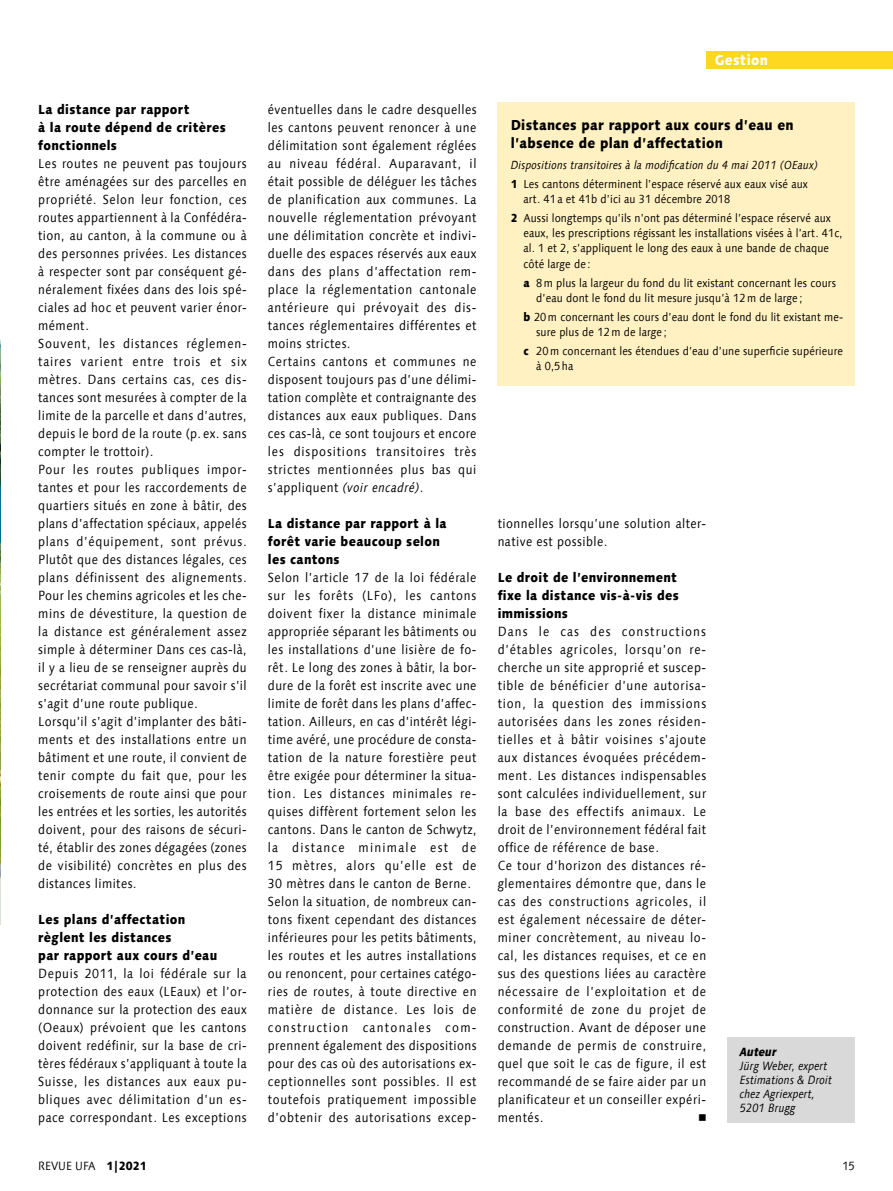
<style>
.page{position:relative;width:893px;height:1191px;background:#fff}
.page>*{position:absolute;margin:0;border:0;box-sizing:border-box;transform-origin:0 0}
.t1{font:800 14.25px/18px "Linotype Syntax Com";letter-spacing:.02em;color:#000;scale:.9 1}
.t2{font:800 14.25px "Linotype Syntax Com";letter-spacing:.025em;color:#fff;scale:.9 1}
.t3{font:13.2px/18px "Linotype Syntax Com";letter-spacing:.045em;color:#000;scale:.9 1}
.t4{font:800 13.2px/18px "Linotype Syntax Com";letter-spacing:.025em;color:#000;scale:.9 1}
.t5{font:13.2px "Universal Newswith Comm Pi";color:#000}
.t6{font:italic 12px/14px "Linotype Syntax Com";color:#000;scale:.9 1}
.t7{font:12px "Linotype Syntax Com";color:#000;scale:.9 1}
.t8{font:italic 800 12px "Linotype Syntax Com";color:#000;scale:.9 1}
.t9{font:12px "Linotype Syntax Com";color:#000;scale:.88 1}
.t10{font:11.7px/15px "Linotype Syntax Com";letter-spacing:.01em;color:#000;scale:.9 1}
.t11{font:italic 11.7px/19.2px "Linotype Syntax Com";letter-spacing:.01em;color:#000;scale:.9 1}
.s1{font-style:italic}
.s2{font-weight:800;font-style:normal}
.s3{font-style:normal}
.s4{font-weight:800}
</style>
<div class="page">
<img style="left:0;top:341px;width:1px;height:583px">
<div style="left:706px;top:51px;width:187px;height:17px;background:#fed71f"></div>
<div style="left:727px;top:1037px;width:128px;height:86px;background:#d9d9d9"></div>
<div style="left:498px;top:102px;width:357px;height:283px;background:#fff1c1"></div>
<p class="t4" style="left:38px;top:100px;width:210px">La distance par rapport<br>à la route dépend de critères fonctionnels</p>
<p class="t3" style="left:38px;top:154px;width:233px">Les routes ne peuvent pas toujours être aménagées sur des parcelles en propriété. Selon leur fonction, ces routes appartiennent à la Confédéra&shy;tion, au canton, à la commune ou à des personnes privées. Les distances à respecter sont par conséquent gé&shy;néralement fixées dans des lois spé&shy;ciales ad hoc et peuvent varier énor&shy;mément.<br>Souvent, les distances réglemen&shy;taires varient entre trois et six mètres. Dans certains cas, ces dis&shy;tances sont mesurées à compter de la limite de la parcelle et dans d’autres, depuis le bord de la route (p. ex. sans compter le trottoir).<br>Pour les routes publiques impor&shy;tantes et pour les raccordements de quartiers situés en zone à bâtir, des plans d’affectation spéciaux, appelés plans d’équipement, sont prévus.<br>Plutôt que des distances légales, ces plans définissent des alignements.<br>Pour les chemins agricoles et les che&shy;mins de dévestiture, la question de la distance est généralement assez simple à déterminer Dans ces cas-là, il y a lieu de se renseigner auprès du secrétariat communal pour savoir s’il s’agit d’une route publique.<br>Lorsqu’il s’agit d’implanter des bâti&shy;ments et des installations entre un bâtiment et une route, il convient de tenir compte du fait que, pour les croisements de route ainsi que pour les entrées et les sorties, les autorités doivent, pour des raisons de sécuri&shy;té, établir des zones dégagées (zones de visibilité) concrètes en plus des distances limites.</p>
<p class="t4" style="left:38px;top:910px;width:200px">Les plans d’affectation règlent les distances<br>par rapport aux cours d’eau</p>
<p class="t3" style="left:38px;top:964px;width:233px;text-align:justify">Depuis 2011, la loi fédérale sur la protection des eaux (LEaux) et l’or&shy;donnance sur la protection des eaux (Oeaux) prévoient que les cantons doivent redéfinir, sur la base de cri&shy;tères fédéraux s’appliquant à toute la Suisse, les distances aux eaux pu&shy;bliques avec délimitation d’un es&shy;pace correspondant. Les exceptions</p>
<p class="t3" style="left:268px;top:100px;width:233px">éventuelles dans le cadre desquelles les cantons peuvent renoncer à une délimitation sont également réglées au niveau fédéral. Auparavant, il était possible de déléguer les tâches de planification aux communes. La nouvelle réglementation prévoyant une délimitation concrète et indivi&shy;duelle des espaces réservés aux eaux dans des plans d’affectation rem&shy;place la réglementation cantonale antérieure qui prévoyait des dis&shy;tances réglementaires différentes et moins strictes.<br>Certains cantons et communes ne disposent toujours pas d’une délimi&shy;tation complète et contraignante des distances aux eaux publiques. Dans ces cas-là, ce sont toujours et encore les dispositions transitoires très strictes mentionnées plus bas qui s’appliquent <span class="s1">(voir encadré)</span>.</p>
<p class="t4" style="left:268px;top:514px;width:200px">La distance par rapport à la forêt varie beaucoup selon les cantons</p>
<p class="t3" style="left:268px;top:568px;width:233px">Selon l’article 17 de la loi fédérale sur les forêts (LFo), les cantons doivent fixer la distance minimale appropriée séparant les bâtiments ou les installations d’une lisière de fo&shy;rêt. Le long des zones à bâtir, la bor&shy;dure de la forêt est inscrite avec une limite de forêt dans les plans d’affec&shy;tation. Ailleurs, en cas d’intérêt légi&shy;time avéré, une procédure de consta&shy;tation de la nature forestière peut être exigée pour déterminer la situa&shy;tion. Les distances minimales re&shy;quises diffèrent fortement selon les cantons. Dans le canton de Schwytz, la distance minimale est de 15 mètres, alors qu’elle est de 30 mètres dans le canton de Berne.<br>Selon la situation, de nombreux can&shy;tons fixent cependant des distances inférieures pour les petits bâtiments, les routes et les autres installations ou renoncent, pour certaines catégo&shy;ries de routes, à toute directive en matière de distance. Les lois de construction cantonales com&shy;prennent également des dispositions pour des cas où des autorisations ex&shy;ceptionnelles sont possibles. Il est toutefois pratiquement impossible d’obtenir des autorisations excep-</p>
<p class="t2" style="left:715px;top:51px;width:60px">Gestion</p>
<p class="t1" style="left:511px;top:115px;width:316px">Distances par rapport aux cours d’eau en l’absence de plan d’affectation</p>
<p class="t11" style="left:511px;top:155px;width:343px">Dispositions transitoires à la modification du 4 mai 2011 (OEaux)<br><span class="s2">1</span> <span class="s3">Les cantons déterminent l’espace réservé aux eaux visé aux</span></p>
<p class="t10" style="left:511px;top:189px;width:357px;line-height:19.2px;text-indent:13px">art. 41a et 41b d’ici au 31 décembre 2018<br><span class="s4">2</span> Aussi longtemps qu’ils n’ont pas déterminé l’espace réservé aux</p>
<p class="t10" style="left:523px;top:226px;width:356px">eaux, les prescriptions régissant les installations visées à l’art. 41c, al. 1 et 2, s’appliquent le long des eaux à une bande de chaque côté large de :</p>
<p class="t10" style="left:536px;top:275px;width:335px;text-indent:-13px"><span class="s4">a</span> 8 m plus la largeur du fond du lit existant concernant les cours d’eau dont le fond du lit mesure jusqu’à 12 m de large ;</p>
<p class="t10" style="left:536px;top:309px;width:343px;text-indent:-13px"><span class="s4">b</span> 20 m concernant les cours d’eau dont le fond du lit existant me&shy;sure plus de 12 m de large ;</p>
<p class="t10" style="left:536px;top:344px;width:342px;text-indent:-13px"><span class="s4">c</span> 20 m concernant les étendues d’eau d’une superficie supérieure à 0,5ha</p>
<p class="t3" style="left:498px;top:514px;width:233px">tionnelles lorsqu’une solution alter&shy;native est possible.</p>
<p class="t4" style="left:498px;top:568px;width:203px">Le droit de l’environnement fixe la distance vis-à-vis des immissions</p>
<p class="t3" style="left:498px;top:622px;width:233px">Dans le cas des constructions d’étables agricoles, lorsqu’on re&shy;cherche un site approprié et suscep&shy;tible de bénéficier d’une autorisa&shy;tion, la question des immissions autorisées dans les zones résiden&shy;tielles et à bâtir voisines s’ajoute aux distances évoquées précédem&shy;ment. Les distances indispensables sont calculées individuellement, sur la base des effectifs animaux. Le droit de l’environnement fédéral fait office de référence de base.<br>Ce tour d’horizon des distances ré&shy;glementaires démontre que, dans le cas des constructions agricoles, il est également nécessaire de déter&shy;miner concrètement, au niveau lo&shy;cal, les distances requises, et ce en sus des questions liées au caractère nécessaire de l’exploitation et de conformité de zone du projet de construction. Avant de déposer une demande de permis de construire, quel que soit le cas de figure, il est recommandé de se faire aider par un planificateur et un conseiller expéri&shy;mentés.</p>
<p class="t5" style="left:699px;top:1111px;width:9px">n</p>
<p class="t8" style="left:740px;top:1044px;width:42px">Auteur</p>
<p class="t6" style="left:740px;top:1059px;width:104px">Jürg Weber, expert<br>Estimations &amp; Droit chez Agriexpert,<br>5201 Brugg</p>
<p class="t7" style="left:38px;top:1158px;width:122px">REVUE UFA <span class="s4">1|2021</span></p>
<p class="t9" style="left:842px;top:1158px;width:16px">15</p>
</div>
